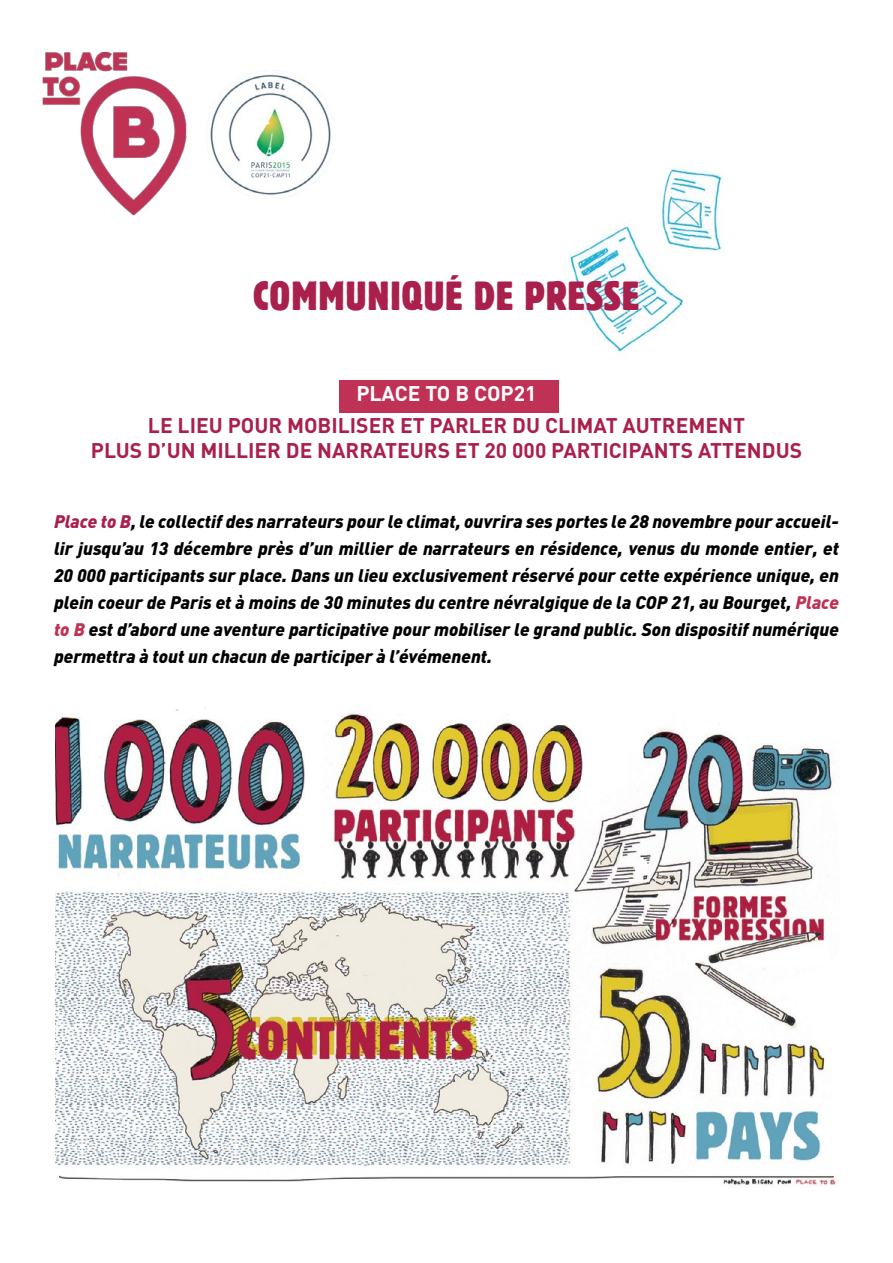
<style>
.page{position:relative;width:893px;height:1263px;background:#fff}
.page>*{position:absolute;margin:0;border:0;box-sizing:border-box;transform-origin:0 0}
.t1{font:condensed 40.5px "Block BE";letter-spacing:.02em;color:#aa204d}
.t2{font:700 21px/25.2px "DIN";color:#aa204d;text-align:center}
.t3{font:700 21px "DIN";color:#fff}
.t4{font:italic 900 18px/27px "DIN";color:#000;text-align:justify}
.s1{color:#aa204d}
.s2{color:#c03255}
</style>
<div class="page">
<img style="left:569px;top:168px;width:153px;height:184px">
<div style="left:339px;top:381px;width:219px;height:32px;background:#c03255"></div>
<img style="left:42px;top:51px;width:145px;height:165px">
<img style="left:210px;top:70px;width:121px;height:126px">
<img style="left:55px;top:707px;width:781px;height:480px">
<h1 class="t1" style="left:254px;top:273px;width:387px">COMMUNIQUÉ DE PRESSE</h1>
<p class="t3" style="left:356px;top:380px;width:182px">PLACE TO B CO P21</p>
<p class="t2" style="left:91px;top:412px;width:713px">LE LIEU POUR MOBILISER ET PARLER DU CLIMAT AUTREMENT<br>PLUS D’UN MILLIER DE NARRATEURS ET 20 000 PARTICIPANTS ATTENDUS</p>
<p class="t4" style="left:54px;top:507px;width:787px"><span class="s1">Place to B</span>, le collectif des narrateurs pour le climat, ouvrira ses portes le 28 novembre pour accueil&shy;lir jusqu’au 13 décembre près d’un millier de narrateurs en résidence, venus du monde entier, et 20 000 participants sur place. Dans un lieu exclusivement réservé pour cette expérience unique, en plein coeur de Paris et à moins de 30 minutes du centre névralgique de la COP 21, au Bourget, <span class="s2">Place to B</span> est d’abord une aventure participative pour mobiliser le grand public. Son dispositif numérique permettra à tout un chacun de participer à l’évémenent.</p>
</div>
